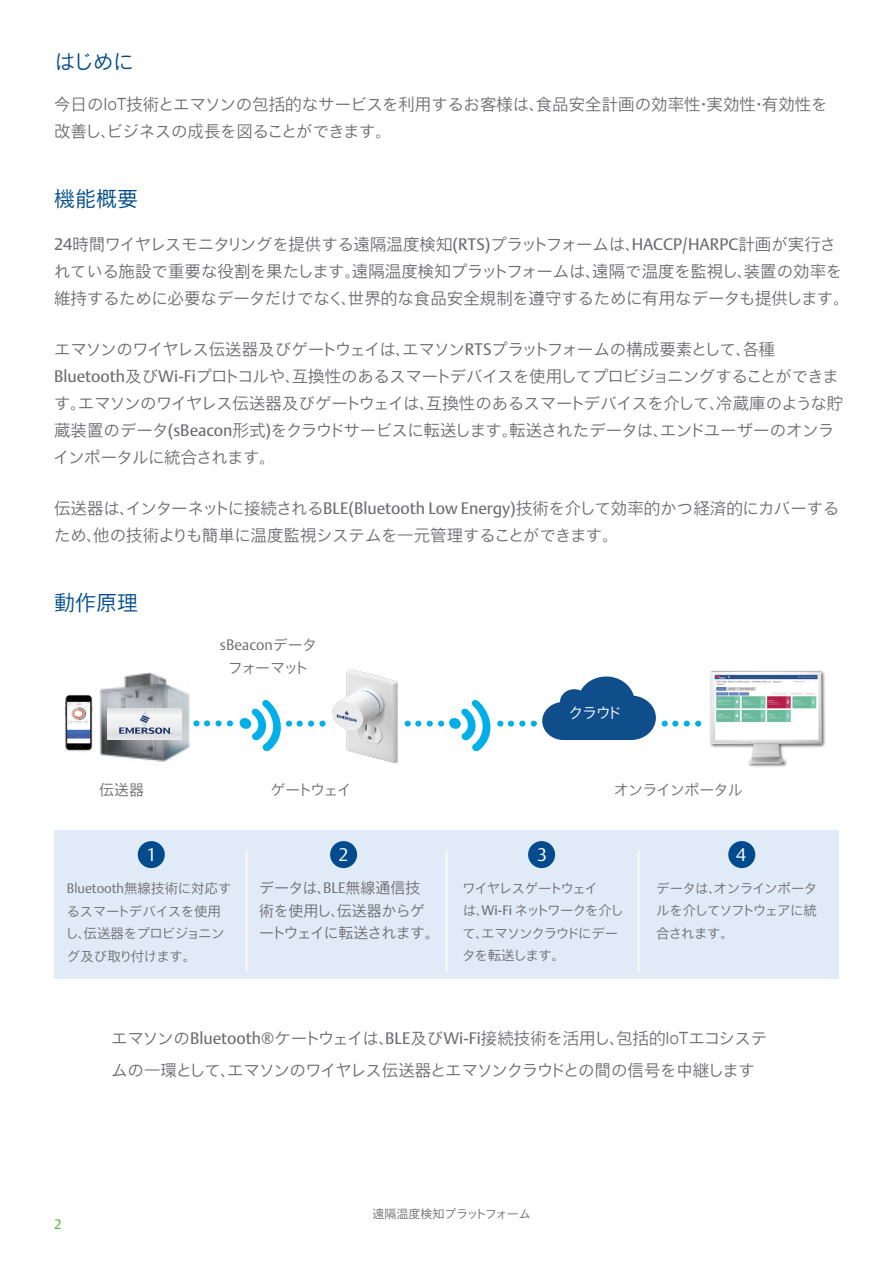
<style>
.page{position:relative;width:893px;height:1263px;background:#fff}
.page>*{position:absolute;margin:0;border:0;box-sizing:border-box;transform-origin:0 0}
.t1{font:300 21px "Nimbus Sans JAP";color:#004b8d}
.t2{font:300 18px "DTL Argo T";color:#fff}
.t3{font:300 16.5px/27px "Nimbus Sans JAP";letter-spacing:-.02em;color:#6d6e71}
.t4{font:300 16.5px/27px "Nimbus Sans JAP";letter-spacing:-.04em;color:#6d6e71}
.t5{font:300 16.5px/27px "Nimbus Sans JAP";color:#6d6e71}
.t6{font:300 15px/22.5px "Nimbus Sans JAP";letter-spacing:-.045em;color:#6d6e71}
.t7{font:300 15px "DTL Argo T";color:#6d6e71}
.t8{font:300 15px "Nimbus Sans JAP";color:#fff}
.t9{font:300 13.5px/22.5px "Nimbus Sans JAP";letter-spacing:-.035em;color:#6d6e71}
.t10{font:300 13.5px/22.5px "Nimbus Sans JAP";letter-spacing:-.095em;color:#6d6e71}
.t11{font:300 13.5px/22.5px "Nimbus Sans JAP";letter-spacing:-.06em;color:#6d6e71;text-align:justify}
.t12{font:13.5px "DTL Argo T";color:#62bb46}
.t13{font:300 12px "Nimbus Sans JAP";color:#6d6e71}
.s1{font-family:"DTL Argo T";font-weight:400}
.s2{font-family:"Nimbus Sans JAP"}
.s3{font-family:"DTL Argo T"}
</style>
<div class="page">
<img style="left:99px;top:672px;width:96px;height:90px">
<img style="left:65px;top:694px;width:28px;height:58px">
<img style="left:332px;top:669px;width:66px;height:94px">
<img style="left:710px;top:670px;width:116px;height:97px">
<div style="left:108px;top:709px;width:74px;height:30px;background:linear-gradient(to bottom,#f5f5f5,#e1e2e4)"></div>
<svg style="left:119px;top:712px;width:53px;height:22px"></svg>
<div style="left:193px;top:720px;width:7px;height:6px;background:#00afe9;border-radius:50%"></div>
<svg style="left:204px;top:720px;width:6px;height:6px"></svg>
<div style="left:215px;top:720px;width:7px;height:6px;background:#00afe9;border-radius:50%"></div>
<svg style="left:227px;top:720px;width:6px;height:6px"></svg>
<svg style="left:405px;top:721px;width:16px;height:6px"></svg>
<svg style="left:662px;top:721px;width:16px;height:6px"></svg>
<svg style="left:239px;top:700px;width:75px;height:52px"></svg>
<svg style="left:497px;top:721px;width:28px;height:6px"></svg>
<div style="left:319px;top:721px;width:7px;height:6px;background:#00afe9;border-radius:50%"></div>
<svg style="left:427px;top:700px;width:63px;height:52px"></svg>
<svg style="left:531px;top:676px;width:125px;height:64px"></svg>
<svg style="left:684px;top:721px;width:17px;height:6px"></svg>
<div style="left:54px;top:831px;width:785px;height:148px;background:#e1eaf7"></div>
<hr style="left:246px;top:850px;width:1px;height:122px;background:#fff">
<hr style="left:638px;top:850px;width:1px;height:122px;background:#fff">
<hr style="left:446px;top:850px;width:1px;height:122px;background:#fff">
<div style="left:138px;top:841px;width:27px;height:27px;background:#004b8d;border-radius:50%"></div>
<div style="left:330px;top:841px;width:27px;height:27px;background:#004b8d;border-radius:50%"></div>
<div style="left:528px;top:841px;width:27px;height:27px;background:#004b8d;border-radius:50%"></div>
<div style="left:728px;top:841px;width:27px;height:27px;background:#004b8d;border-radius:50%"></div>
<p class="t1" style="left:55px;top:46px;width:81px">はじめに</p>
<p class="t5" style="left:54px;top:91px;width:775px">今日のIoT技術とエマソンの包括的なサービスを利用するお客様は、食品安全計画の効率性・実効性・有効性を改善し、ビジネスの成長を図ることができます。</p>
<p class="t1" style="left:54px;top:183px;width:85px">機能概要</p>
<p class="t3" style="left:54px;top:231px;width:797px"><span class="s1">24</span>時間ワイヤレスモニタリングを提供する遠隔温度検知<span class="s1">(RTS)</span>プラットフォームは、<span class="s1">HACCP/HARPC</span>計画が実行されている施設で重要な役割を果たします。遠隔温度検知プラットフォームは、遠隔で温度を監視し、装置の効率を維持するために必要なデータだけでなく、世界的な食品安全規制を遵守するために有用なデータも提供します。</p>
<p class="t4" style="left:53px;top:336px;width:792px">エマソンのワイヤレス伝送器及びゲートウェイは、エマソン<span class="s1">RTS</span>プラットフォームの構成要素として、各種<span class="s1">Bluetooth</span>及び<span class="s1">Wi-Fi</span>プロトコルや、互換性のあるスマートデバイスを使用してプロビジョニングすることができます。エマソンのワイヤレス伝送器及びゲートウェイは、互換性のあるスマートデバイスを介して、冷蔵庫のような貯蔵装置のデータ<span class="s1">(sBeacon</span>形式<span class="s1">)</span>をクラウドサービスに転送します。転送されたデータは、エンドユーザーのオンラインポータルに統合されます。</p>
<p class="t3" style="left:54px;top:495px;width:787px">伝送器は、インターネットに接続される<span class="s1">BLE(Bluetooth Low Energy)</span>技術を介して効率的かつ経済的にカバーするため、他の技術よりも簡単に温度監視システムを一元管理することができます。</p>
<p class="t1" style="left:54px;top:586px;width:85px">動作原理</p>
<p class="t7" style="left:220px;top:636px;width:99px">sBeacon<span class="s2">データ</span></p>
<p class="t6" style="left:228px;top:656px;width:83px">フォーマット</p>
<p class="t8" style="left:569px;top:702px;width:55px">クラウド</p>
<p class="t6" style="left:99px;top:779px;width:46px">伝送器</p>
<p class="t6" style="left:271px;top:779px;width:83px">ゲートウェイ</p>
<p class="t6" style="left:614px;top:779px;width:131px">オンラインポータル</p>
<p class="t2" style="left:147px;top:844px;width:12px">1</p>
<p class="t2" style="left:338px;top:844px;width:12px">2</p>
<p class="t2" style="left:537px;top:844px;width:12px">3</p>
<p class="t2" style="left:736px;top:844px;width:12px">4</p>
<p class="t9" style="left:66px;top:877px;width:168px"><span class="s3">Bluetooth</span>無線技術に対応するスマートデバイスを使用し、伝送器をプロビジョニング及び取り付けます。</p>
<p class="t6" style="left:259px;top:877px;width:182px">データは、<span class="s3">BLE</span>無線通信技<br>術を使用し、伝送器からゲートウェイに転送されます。</p>
<p class="t10" style="left:462px;top:877px;width:163px">ワイヤレスゲートウェイ<br>は、<span class="s1">Wi-Fi</span> ネットワークを介して、エマソンクラウドにデータを転送します。</p>
<p class="t11" style="left:656px;top:877px;width:163px">データは、オンラインポータルを介してソフトウェアに統合されます。</p>
<p class="t3" style="left:111px;top:1023px;width:658px;line-height:31.5px">エマソンの<span class="s1">Bluetooth®</span>ケートウェイは、<span class="s1">BLE</span>及び<span class="s1">Wi-Fi</span>接続技術を活用し、包括的IoTエコシステムの一環として、エマソンのワイヤレス伝送器とエマソンクラウドとの間の信号を中継します</p>
<p class="t12" style="left:54px;top:1216px;width:9px">2</p>
<p class="t13" style="left:357px;top:1204px;width:176px">　 遠隔温度検知プラットフォーム</p>
</div>
